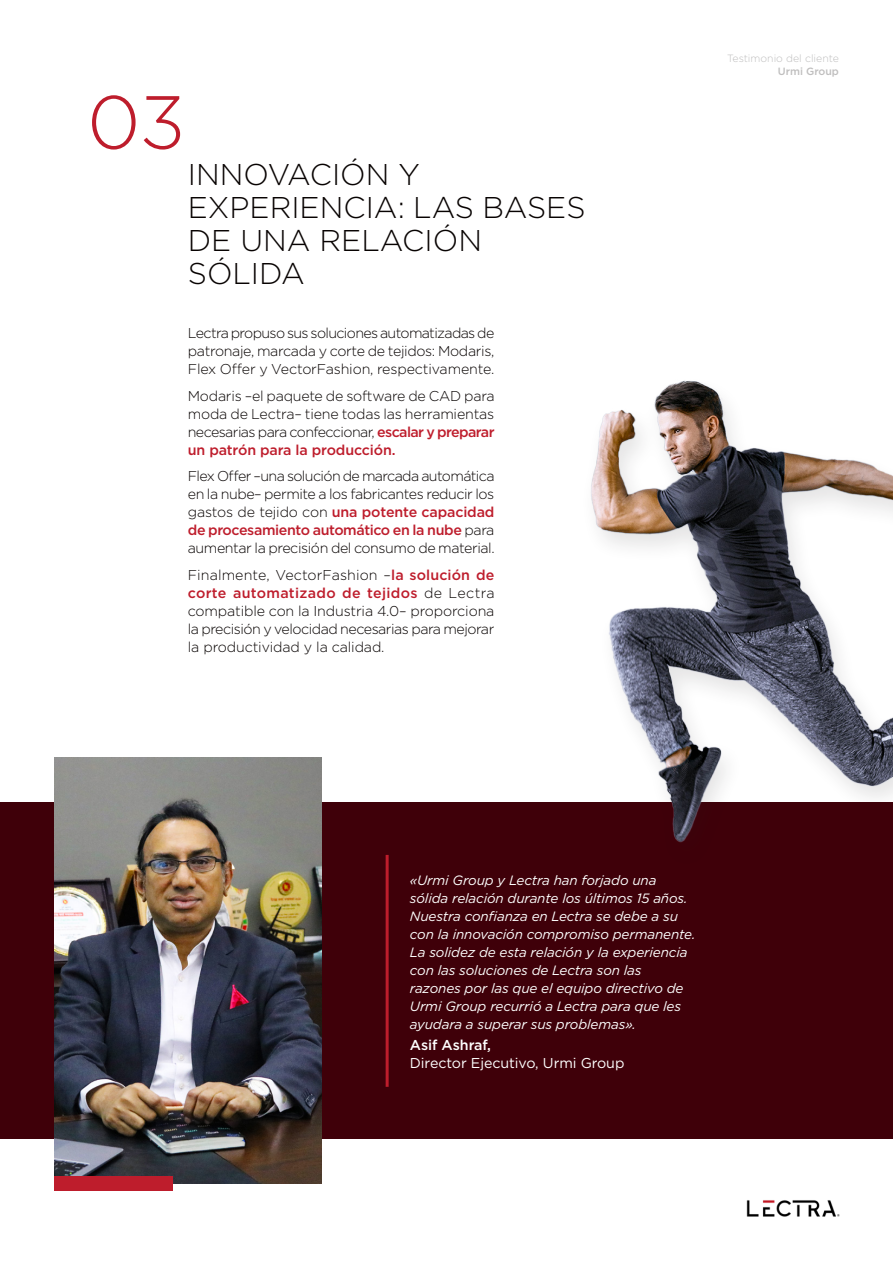
<style>
.page{position:relative;width:893px;height:1263px;background:#fff}
.page>*{position:absolute;margin:0;border:0;box-sizing:border-box;transform-origin:0 0}
.t1{font:300 75px "Gotham";color:#be1d2c}
.t2{font:300 30px/33px "Gotham";color:#080302}
.t3{font:300 14.25px/18px "Gotham";letter-spacing:-.03em;color:#080302;text-align:justify}
.t4{font:14.25px "Gotham";letter-spacing:-.005em;color:#fff}
.t5{font:500 14.25px "Gotham";letter-spacing:-.005em;color:#fff}
.t6{font:italic 13.5px/18px "Gotham";letter-spacing:-.01em;color:#fff}
.t7{font:300 10.5px "Gotham";color:#bfbebe}
.t8{font:500 10.5px "Gotham";color:#bfbebe}
.s1{font-weight:500;color:#be1d2c}
</style>
<div class="page">
<div style="left:0;top:803px;width:893px;height:336px;background:#3f0009"></div>
<hr style="left:386px;top:855px;width:3px;height:232px;background:#be1d2c">
<img style="left:54px;top:758px;width:268px;height:426px">
<div style="left:54px;top:1176px;width:119px;height:15px;background:#be1d2c"></div>
<img style="left:533px;top:380px;width:360px;height:463px">
<img style="left:746px;top:1200px;width:94px;height:17px">
<h1 class="t1" style="left:87px;top:75px;width:100px">03</h1>
<h2 class="t2" style="left:188px;top:157px;width:399px">INNOVACIÓN Y<br>EXPERIENCIA: LAS BASES<br>DE UNA RELACIÓN<br>SÓLIDA</h2>
<p class="t3" style="left:188px;top:324px;width:308px">Lectra propuso sus soluciones automatizadas de patronaje, marcada y corte de tejidos: Modaris, Flex Offer y VectorFashion, respectivamente.</p>
<p class="t3" style="left:188px;top:386px;width:308px">Modaris –el paquete de software de CAD para moda de Lectra– tiene todas las herramientas necesarias para confeccionar, <span class="s1">escalar y preparar un patrón para la producción.</span></p>
<p class="t3" style="left:188px;top:467px;width:308px">Flex Offer –una solución de marcada automática en la nube– permite a los fabricantes reducir los gastos de tejido con <span class="s1">una potente capacidad de procesamiento automático en la nube</span> para aumentar la precisión del consumo de material.</p>
<p class="t3" style="left:188px;top:565px;width:308px">Finalmente, VectorFashion –<span class="s1">la solución de corte automatizado de tejidos</span> de Lectra compatible con la Industria 4.0– proporciona la precisión y velocidad necesarias para mejorar la productividad y la calidad.</p>
<p class="t7" style="left:727px;top:52px;width:113px">Testimonio del cliente</p>
<p class="t8" style="left:778px;top:64px;width:63px">Urmi Group</p>
<p class="t6" style="left:410px;top:871px;width:287px">«Urmi Group y Lectra han forjado una sólida relación durante los últimos 15 años.<br>Nuestra confianza en Lectra se debe a su con la innovación compromiso permanente.<br>La solidez de esta relación y la experiencia con las soluciones de Lectra son las razones por las que el equipo directivo de Urmi Group recurrió a Lectra para que les ayudara a superar sus problemas».</p>
<p class="t5" style="left:410px;top:1036px;width:82px">Asif Ashraf,</p>
<p class="t4" style="left:410px;top:1053px;width:216px">Director Ejecutivo, Urmi Group</p>
</div>
